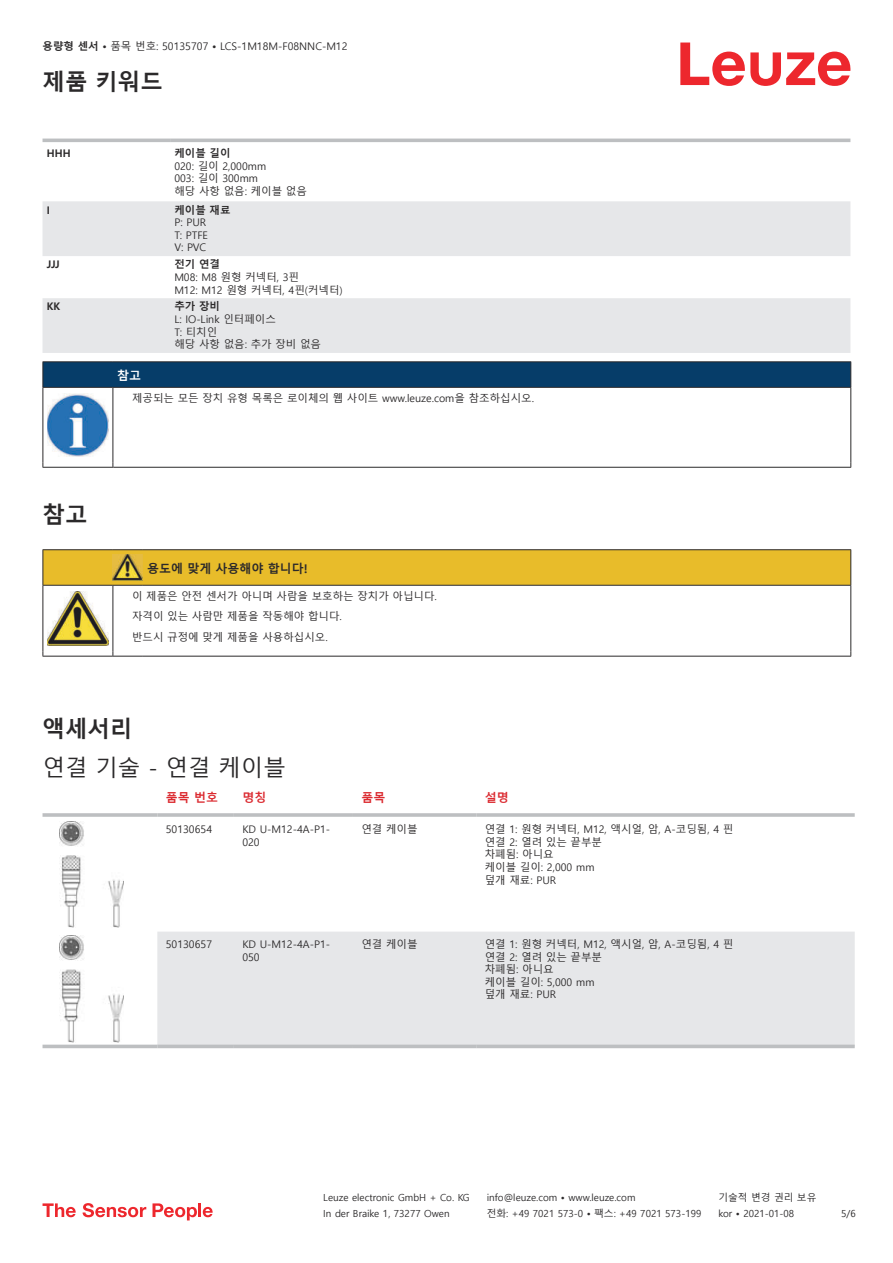
<style>
.page{position:relative;width:893px;height:1263px;background:#fff}
.page>*{position:absolute;margin:0;border:0;box-sizing:border-box;transform-origin:0 0}
.t1{font:700 22.5px "Malgun Gothic";color:#2b292a}
.t2{font:22.5px "Malgun Gothic";color:#2b292a}
.t3{font:700 12px "Malgun Gothic";color:#2b292a}
.t4{font:700 12px "Malgun Gothic";color:#db2a30}
.t5{font:700 12px "Malgun Gothic";color:#fff}
.t6{font:10.5px/12.6px "Malgun Gothic";color:#2b292a}
.t7{font:700 10.5px "Malgun Gothic";color:#2b292a}
.t8{font:9.75px "Malgun Gothic";color:#2b292a}
.s1{font-weight:700}
</style>
<div class="page">
<svg style="left:680px;top:43px;width:170px;height:43px"></svg>
<svg style="left:43px;top:138px;width:807px;height:1px"></svg>
<svg style="left:43px;top:201px;width:807px;height:152px;fill:#e6e7e9"></svg>
<hr style="left:43px;top:139px;width:127px;height:3px;background:#bdbfc1">
<hr style="left:170px;top:139px;width:680px;height:3px;background:#bdbfc1">
<svg style="left:43px;top:927px;width:812px;height:122px"></svg>
<div style="left:157px;top:931px;width:698px;height:114px;background:#e6e7e9"></div>
<hr style="left:43px;top:813px;width:114px;height:4px;background:#c3c5c7">
<svg style="left:157px;top:813px;width:77px;height:4px"></svg>
<hr style="left:234px;top:813px;width:119px;height:4px;background:#c4c6c7">
<hr style="left:353px;top:813px;width:123px;height:4px;background:#c3c5c7">
<svg style="left:476px;top:813px;width:379px;height:4px;fill:#cacccd"></svg>
<hr style="left:43px;top:1045px;width:114px;height:3px;background:#bdbfc1">
<hr style="left:157px;top:1045px;width:77px;height:3px;background:#bdbfc1">
<hr style="left:234px;top:1045px;width:119px;height:3px;background:#bdbfc1">
<hr style="left:353px;top:1045px;width:123px;height:3px;background:#bdbfc1">
<hr style="left:476px;top:1045px;width:379px;height:3px;background:#bdbfc1">
<img style="left:59px;top:821px;width:65px;height:106px">
<img style="left:59px;top:936px;width:65px;height:106px">
<svg style="left:43px;top:1203px;width:33px;height:14px"></svg>
<svg style="left:83px;top:1203px;width:63px;height:14px"></svg>
<svg style="left:153px;top:1203px;width:44px;height:17px"></svg>
<hr style="left:198px;top:1203px;width:3px;height:14px;background:#ed272d">
<svg style="left:203px;top:1207px;width:10px;height:10px"></svg>
<svg style="left:44px;top:388px;width:806px;height:79px"></svg>
<hr style="left:43px;top:361px;width:70px;height:1px;background:#2b292a">
<hr style="left:43px;top:387px;width:70px;height:1px;background:#2b292a">
<hr style="left:113px;top:361px;width:738px;height:1px;background:#2b292a">
<svg style="left:43px;top:362px;width:808px;height:25px"></svg>
<hr style="left:113px;top:387px;width:738px;height:1px;background:#2b292a">
<hr style="left:43px;top:388px;width:1px;height:75px;background:#2b292a">
<hr style="left:113px;top:388px;width:1px;height:75px;background:#2b292a">
<hr style="left:850px;top:388px;width:1px;height:75px;background:#2b292a">
<hr style="left:43px;top:467px;width:70px;height:1px;background:#2b292a">
<hr style="left:113px;top:467px;width:738px;height:1px;background:#2b292a">
<img style="left:47px;top:394px;width:61px;height:63px">
<div style="left:115px;top:388px;width:734px;height:20px;background:#fff"></div>
<hr style="left:43px;top:549px;width:70px;height:1px;background:#2b292a">
<hr style="left:113px;top:549px;width:30px;height:1px;background:#2b292a">
<hr style="left:143px;top:549px;width:708px;height:1px;background:#2b292a">
<hr style="left:43px;top:656px;width:70px;height:1px;background:#2b292a">
<hr style="left:113px;top:656px;width:30px;height:1px;background:#2b292a">
<hr style="left:143px;top:656px;width:708px;height:1px;background:#2b292a">
<svg style="left:43px;top:550px;width:808px;height:106px"></svg>
<p class="t6" style="left:43px;top:40px;width:306px"><span class="s1">용량형 센서 •</span> 품목 번호: 50135707 <span class="s1">•</span> LCS-1M18M-F08NNC-M12</p>
<h1 class="t1" style="left:43px;top:69px;width:122px">제품 키워드</h1>
<p class="t7" style="left:47px;top:149px;width:26px">HHH</p>
<p class="t7" style="left:174px;top:147px;width:58px">케이블 길이</p>
<p class="t6" style="left:174px;top:160px;width:134px">020: 길이 2,000mm<br>003: 길이 300mm<br>해당 사항 없음: 케이블 없음</p>
<p class="t7" style="left:47px;top:206px;width:5px">I</p>
<p class="t7" style="left:174px;top:204px;width:58px">케이블 재료</p>
<p class="t6" style="left:174px;top:216px;width:35px">P: PUR<br>T: PTFE<br>V: PVC</p>
<p class="t7" style="left:47px;top:258px;width:14px">JJJ</p>
<p class="t7" style="left:174px;top:258px;width:47px">전기 연결</p>
<p class="t6" style="left:174px;top:271px;width:170px">M08: M8 원형 커넥터, 3핀<br>M12: M12 원형 커넥터, 4핀(커넥터)</p>
<p class="t7" style="left:47px;top:300px;width:15px">KK</p>
<p class="t7" style="left:174px;top:300px;width:47px">추가 장비</p>
<p class="t6" style="left:174px;top:313px;width:148px">L: IO-Link 인터페이스<br>T: 티치인<br>해당 사항 없음: 추가 장비 없음</p>
<p class="t5" style="left:117px;top:368px;width:25px">참고</p>
<p class="t6" style="left:132px;top:392px;width:403px">제공되는 모든 장치 유형 목록은 로이체의 웹 사이트 www.leuze.com을 참조하십시오.</p>
<h1 class="t1" style="left:43px;top:501px;width:46px">참고</h1>
<p class="t3" style="left:147px;top:561px;width:162px">용도에 맞게 사용해야 합니다!</p>
<p class="t6" style="left:132px;top:586px;width:306px;line-height:20.2px">이 제품은 안전 센서가 아니며 사람을 보호하는 장치가 아닙니다. 자격이 있는 사람만 제품을 작동해야 합니다.<br>반드시 규정에 맞게 제품을 사용하십시오.</p>
<h1 class="t1" style="left:43px;top:715px;width:91px">액세서리</h1>
<h1 class="t2" style="left:43px;top:754px;width:245px">연결 기술 - 연결 케이블</h1>
<p class="t4" style="left:166px;top:791px;width:54px">품목 번호</p>
<p class="t4" style="left:242px;top:791px;width:25px">명칭</p>
<p class="t4" style="left:361px;top:791px;width:25px">품목</p>
<p class="t4" style="left:485px;top:791px;width:25px">설명</p>
<p class="t6" style="left:166px;top:823px;width:48px">50130654</p>
<p class="t6" style="left:242px;top:823px;width:89px">KD U-M12-4A-P1-<br>020</p>
<p class="t6" style="left:361px;top:823px;width:58px">연결 케이블</p>
<p class="t6" style="left:485px;top:823px;width:250px">연결 1: 원형 커넥터, M12, 액시얼, 암, A-코딩됨, 4 핀 연결 2: 열려 있는 끝부분<br>차폐됨: 아니요<br>케이블 길이: 2,000 mm<br>덮개 재료: PUR</p>
<p class="t6" style="left:166px;top:938px;width:48px">50130657</p>
<p class="t6" style="left:242px;top:938px;width:89px">KD U-M12-4A-P1-<br>050</p>
<p class="t6" style="left:361px;top:938px;width:58px">연결 케이블</p>
<p class="t6" style="left:485px;top:938px;width:250px">연결 1: 원형 커넥터, M12, 액시얼, 암, A-코딩됨, 4 핀 연결 2: 열려 있는 끝부분<br>차폐됨: 아니요<br>케이블 길이: 5,000 mm<br>덮개 재료: PUR</p>
<p class="t8" style="left:323px;top:1192px;width:148px">Leuze electronic GmbH + Co. KG</p>
<p class="t8" style="left:487px;top:1192px;width:150px">info@leuze.com • www.leuze.com</p>
<p class="t8" style="left:718px;top:1192px;width:100px">기술적 변경 권리 보유</p>
<p class="t8" style="left:323px;top:1208px;width:128px">In der Braike 1, 73277 Owen</p>
<p class="t8" style="left:487px;top:1208px;width:216px">전화: +49 7021 573-0 • 팩스: +49 7021 573-199</p>
<p class="t8" style="left:718px;top:1208px;width:77px">kor • 2021-01-08</p>
<p class="t8" style="left:841px;top:1208px;width:16px">5 /6</p>
</div>
